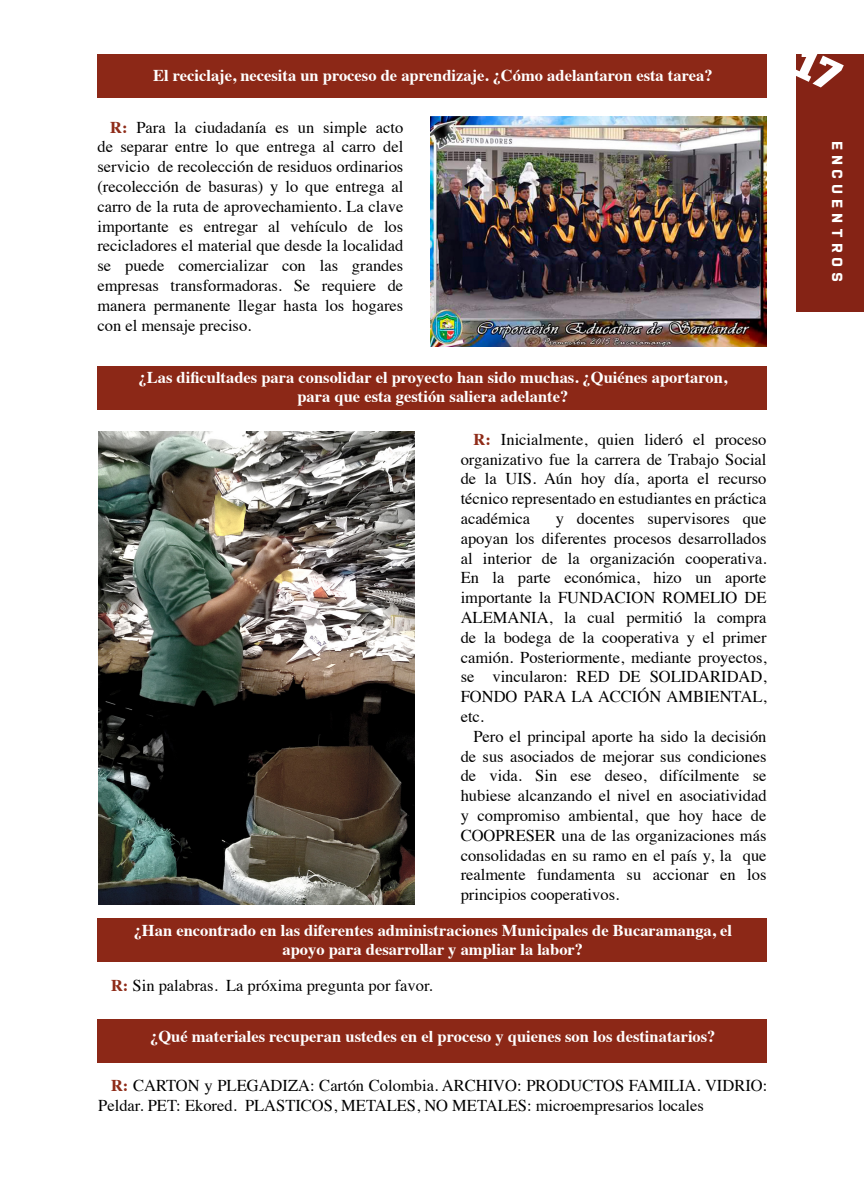
<style>
.page{position:relative;width:864px;height:1188px;background:#fff}
.page>*{position:absolute;margin:0;border:0;box-sizing:border-box;transform-origin:0 0}
.t1{font:16.5px/19.8px "Times";color:#010001;text-align:justify}
.t2{font:700 16.5px/19.8px "Times";color:#fff;text-align:center}
.t3{font:15px "X Heighting";letter-spacing:.4em;color:#fff}
.s1{font-weight:700;color:#8f2c19}
</style>
<div class="page">
<div style="left:97px;top:54px;width:670px;height:44px;background:#8c2817"></div>
<div style="left:97px;top:918px;width:670px;height:44px;background:#8c2817"></div>
<div style="left:97px;top:1019px;width:670px;height:43px;background:#8c2817"></div>
<div style="left:97px;top:366px;width:670px;height:44px;background:#8c2817"></div>
<div style="left:796px;top:54px;width:68px;height:257px;background:#852315"></div>
<img style="left:98px;top:431px;width:317px;height:473px">
<img style="left:430px;top:117px;width:337px;height:229px">
<p class="t2" style="left:153px;top:64px;width:561px">El reciclaje, necesita un proceso de aprendizaje. ¿Cómo adelantaron esta tarea?</p>
<p class="t1" style="left:97px;top:116px;width:307px;text-indent:13px"><span class="s1">R:</span> Para la ciudadanía es un simple acto de separar entre lo que entrega al carro del servicio de recolección de residuos ordinarios (recolección de basuras) y lo que entrega al carro de la ruta de aprovechamiento. La clave importante es entregar al vehículo de los recicladores el material que desde la localidad se puede comercializar con las grandes empresas transformadoras. Se requiere de manera permanente llegar hasta los hogares con el mensaje preciso.</p>
<p class="t2" style="left:139px;top:365px;width:590px">¿Las dificultades para consolidar el proyecto han sido muchas. ¿Quiénes aportaron, para que esta gestión saliera adelante?</p>
<p class="t1" style="left:461px;top:428px;width:307px;text-indent:13px"><span class="s1">R:</span> Inicialmente, quien lideró el proceso organizativo fue la carrera de Trabajo Social de la UIS. Aún hoy día, aporta el recurso técnico representado en estudiantes en práctica académica</p>
<p class="t1" style="left:461px;top:507px;width:307px;text-indent:95px">y docentes supervisores que apoyan los diferentes procesos desarrollados al interior de la organización cooperativa.<br>En la parte económica, hizo un aporte importante la FUNDACION ROMELIO DE ALEMANIA, la cual permitió la compra de la bodega de la cooperativa y el primer camión. Posteriormente, mediante proyectos, se vincularon: RED DE SOLIDARIDAD, FONDO PARA LA ACCIÓN AMBIENTAL, etc.</p>
<p class="t1" style="left:461px;top:725px;width:307px;text-indent:13px">Pero el principal aporte ha sido la decisión de sus asociados de mejorar sus condiciones de vida. Sin ese deseo, difícilmente se hubiese alcanzando el nivel en asociatividad y compromiso ambiental, que hoy hace de COOPRESER una de las organizaciones más consolidadas en su ramo en el país y, la que realmente fundamenta su accionar en los principios cooperativos.</p>
<p class="t2" style="left:134px;top:918px;width:600px">¿Han encontrado en las diferentes administraciones Municipales de Bucaramanga, el apoyo para desarrollar y ampliar la labor?</p>
<p class="t1" style="left:111px;top:974px;width:323px"><span class="s1">R:</span> Sin palabras. La próxima pregunta por favor.</p>
<p class="t2" style="left:150px;top:1025px;width:567px">¿Qué materiales recuperan ustedes en el proceso y quienes son los destinatarios?</p>
<p class="t1" style="left:98px;top:1074px;width:671px;text-indent:13px"><span class="s1">R:</span> CARTON y PLEGADIZA: Cartón Colombia. ARCHIVO: PRODUCTOS FAMILIA. VIDRIO:<br>Peldar. PET: Ekored. PLASTICOS, METALES, NO METALES: microempresarios locales</p>
<p class="t3" style="left:846px;top:142px;width:142px;rotate:90deg">Encuentros</p>
</div>
